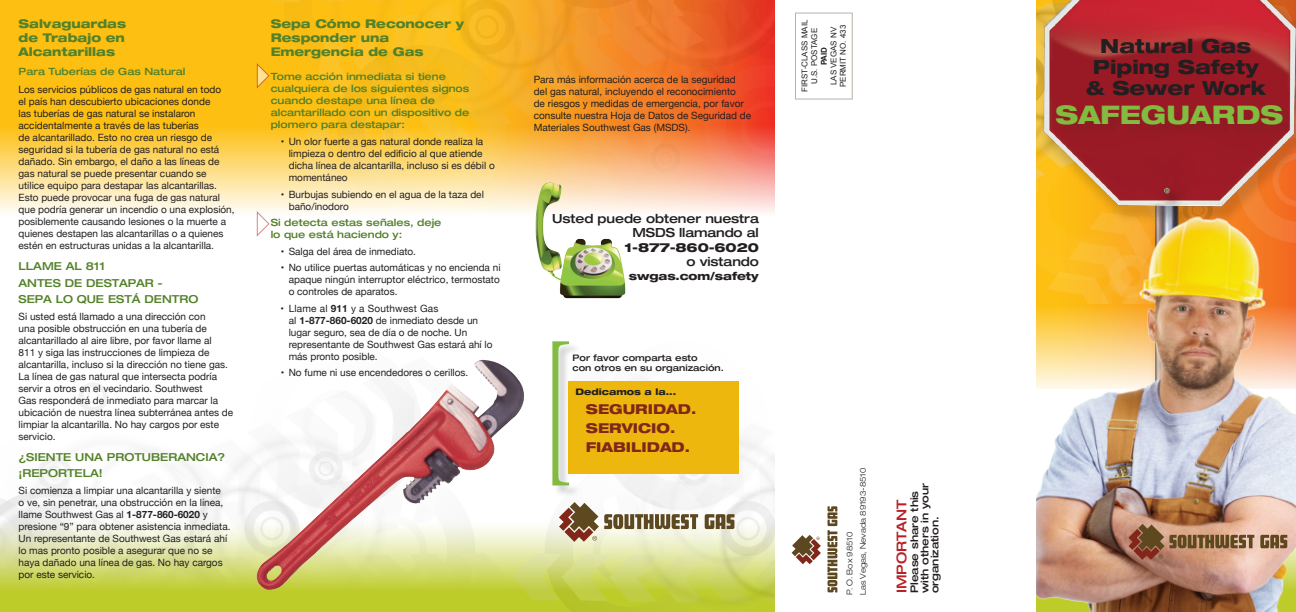
<style>
.page{position:relative;width:1296px;height:612px;background:#fff}
.page>*{position:absolute;margin:0;border:0;box-sizing:border-box;transform-origin:0 0}
.t1{font:800 expanded 25.6px "Helvetica Neue";color:#82bb40}
.t2{font:800 expanded 19.5px "Helvetica Neue";color:#231f20}
.t3{font:800 expanded 13.6px/18.9px "Helvetica Neue";color:#7f2819}
.t4{font:500 expanded 13.6px "Helvetica Neue";color:#ba2126}
.t5{font:500 expanded 12.5px/14.1px "Helvetica Neue";letter-spacing:-.01em;color:#231f20;text-align:right}
.t6{font:800 expanded 12.5px "Helvetica Neue";letter-spacing:-.01em;color:#231f20}
.t7{font:800 expanded 12px/14px "Helvetica Neue";color:#548129;text-align:justify}
.t8{font:500 expanded 11px "Helvetica Neue";color:#548129}
.t9{font:800 expanded 11px "Helvetica Neue";letter-spacing:-.01em;color:#231f20}
.t10{font:500 expanded 10.5px/10.3px "Helvetica Neue";color:#231f20}
.t11{font:10px/12px "Helvetica Neue";color:#231f20}
.t12{font:500 expanded 10px/12px "Helvetica Neue";color:#548129}
.t13{font:500 expanded 9px "Helvetica Neue";color:#231f20}
.t14{font:800 expanded 9px "Helvetica Neue";color:#231f20}
.t15{font:8px/9.6px "Arial";color:#231f20;text-align:center}
.t16{font:300 expanded 8px "Helvetica Neue";color:#231f20}
.s1{font-weight:700}
</style>
<div class="page">
<img style="left:0;top:359px;width:506px;height:252px">
<svg style="left:1px;top:504px;width:512px;height:108px;background:#d6d887"></svg>
<img style="left:513px;top:373px;width:262px;height:239px">
<div style="left:0;top:0;width:775px;height:253px;background:#fdbf11"></div>
<img style="left:272px;top:0;width:503px;height:50px">
<svg style="left:0;top:50px;width:775px;height:203px"></svg>
<img style="left:1036px;top:0;width:259px;height:211px">
<div style="left:1057px;top:107px;width:237px;height:30px;background:#941a24"></div>
<img style="left:1036px;top:211px;width:259px;height:401px">
<svg style="left:1128px;top:523px;width:158px;height:36px;background:#b4886c"></svg>
<img style="left:305px;top:363px;width:192px;height:164px">
<svg style="left:256px;top:63px;width:13px;height:25px"></svg>
<svg style="left:256px;top:211px;width:13px;height:25px"></svg>
<div style="left:568px;top:381px;width:171px;height:93px;background:#eeb70d"></div>
<img style="left:514px;top:157px;width:133px;height:142px">
<div style="left:795px;top:13px;width:57px;height:86px;background:#fff;border:1px solid #bab1a6"></div>
<svg style="left:827px;top:506px;width:10px;height:86px"></svg>
<svg style="left:791px;top:535px;width:29px;height:29px"></svg>
<div style="left:553px;top:342px;width:27px;height:155px;background:#231f20;opacity:.2"></div>
<svg style="left:552px;top:341px;width:17px;height:144px"></svg>
<svg style="left:559px;top:502px;width:175px;height:39px"></svg>
<p class="t7" style="left:271px;top:17px;width:195px">Sepa Cómo Reconocer y<br>Responder una</p>
<p class="t7" style="left:271px;top:45px;width:154px">Emergencia de Gas</p>
<p class="t12" style="left:271px;top:71px;width:200px">Tome acción inmediata si tiene cualquiera de los siguientes signos cuando destape una línea de alcantarillado con un dispositivo de plomero para destapar:</p>
<p class="t11" style="left:289px;top:136px;width:207px;text-indent:-8px">• Un olor fuerte a gas natural donde realiza la limpieza o dentro del edificio al que atiende dicha línea de alcantarilla, incluso si es débil o momentáneo</p>
<p class="t11" style="left:289px;top:188px;width:197px;text-indent:-8px">• Burbujas subiendo en el agua de la taza del baño/inodoro</p>
<p class="t12" style="left:271px;top:216px;width:172px">Si detecta estas señales, deje</p>
<p class="t12" style="left:271px;top:228px;width:133px">lo que está haciendo y:</p>
<p class="t11" style="left:281px;top:245px;width:137px">• Salga del área de inmediato.</p>
<p class="t11" style="left:289px;top:262px;width:213px;text-align:justify;text-indent:-8px">• No utilice puertas automáticas y no encienda ni apaque ningún interruptor eléctrico, termostato o controles de aparatos.</p>
<p class="t11" style="left:289px;top:302px;width:205px;text-indent:-8px">• Llame al <span class="s1">911</span> y a Southwest Gas<br>al <span class="s1">1-877-860-6020</span> de inmediato desde un lugar seguro, sea de día o de noche. Un representante de Southwest Gas estará ahí lo más pronto posible.</p>
<p class="t11" style="left:281px;top:367px;width:189px">• No fume ni use encendedores o cerillos.</p>
<p class="t7" style="left:19px;top:17px;width:109px">Salvaguardas de Trabajo en Alcantarillas</p>
<p class="t12" style="left:19px;top:66px;width:168px">Para Tuberías de Gas Natural</p>
<p class="t15" style="left:799px;top:92px;width:74px;rotate:-90deg">FIRST-CLASS MAIL</p>
<p class="t15" style="left:809px;top:84px;width:57px;rotate:-90deg">U.S. POSTAGE<br><span class="s1">PAID</span></p>
<p class="t15" style="left:828px;top:85px;width:60px;rotate:-90deg">LAS VEGAS NV</p>
<p class="t15" style="left:838px;top:87px;width:64px;rotate:-90deg">PERMIT NO. 433</p>
<p class="t2" style="left:1100px;top:33px;width:152px">Natural Gas</p>
<p class="t2" style="left:1092px;top:55px;width:167px">Piping Safety</p>
<p class="t11" style="left:533px;top:74px;width:219px">Para más información acerca de la seguridad del gas natural, incluyendo el reconocimiento<br>de riesgos y medidas de emergencia, por favor consulte nuestra Hoja de Datos de Seguridad de Materiales Southwest Gas (MSDS).</p>
<p class="t11" style="left:19px;top:84px;width:204px">Los servicios públicos de gas natural en todo</p>
<p class="t2" style="left:1085px;top:76px;width:182px">&amp; Sewer Work</p>
<p class="t11" style="left:19px;top:96px;width:217px">el país han descubierto ubicaciones donde<br>las tuberías de gas natural se instalaron accidentalmente a través de las tuberías<br>de alcantarillado. Esto no crea un riesgo de seguridad si la tubería de gas natural no está dañado. Sin embargo, el daño a las líneas de gas natural se puede presentar cuando se utilice equipo para destapar las alcantarillas.<br>Esto puede provocar una fuga de gas natural que podría generar un incendio o una explosión, posiblemente causando lesiones o la muerte a quienes destapen las alcantarillas o a quienes estén en estructuras unidas a la alcantarilla.</p>
<p class="t8" style="left:19px;top:259px;width:88px">LLAME AL 811</p>
<p class="t8" style="left:19px;top:276px;width:146px">ANTES DE DESTAPAR -</p>
<p class="t8" style="left:19px;top:292px;width:181px">SEPA LO QUE ESTÁ DENTRO</p>
<p class="t11" style="left:19px;top:310px;width:216px">Si usted está llamado a una dirección con<br>una posible obstrucción en una tubería de alcantarillado al aire libre, por favor llame al<br>811 y siga las instrucciones de limpieza de alcantarilla, incluso si la dirección no tiene gas.<br>La línea de gas natural que intersecta podría servir a otros en el vecindario. Southwest<br>Gas responderá de inmediato para marcar la ubicación de nuestra línea subterránea antes de limpiar la alcantarilla. No hay cargos por este servicio.</p>
<p class="t8" style="left:19px;top:450px;width:208px">¿SIENTE UNA PROTUBERANCIA?</p>
<p class="t8" style="left:19px;top:466px;width:86px">¡REPORTELA!</p>
<p class="t11" style="left:19px;top:484px;width:213px">Si comienza a limpiar una alcantarilla y siente<br>o ve, sin penetrar, una obstrucción en la línea, llame Southwest Gas al <span class="s1">1-877-860-6020</span> y presione “9” para obtener asistencia inmediata.<br>Un representante de Southwest Gas estará ahí lo mas pronto posible a asegurar que no se haya dañado una línea de gas. No hay cargos por este servicio.</p>
<p class="t1" style="left:1055px;top:99px;width:229px">SAFEGUARDS</p>
<p class="t5" style="left:552px;top:211px;width:208px">Usted puede obtener nuestra<br>MSDS llamando al</p>
<p class="t6" style="left:624px;top:239px;width:136px">1-877-860-6020</p>
<p class="t5" style="left:686px;top:254px;width:74px">o vistando</p>
<p class="t9" style="left:628px;top:269px;width:131px">swgas.com/safety</p>
<p class="t13" style="left:572px;top:352px;width:126px">Por favor comparta esto</p>
<p class="t13" style="left:572px;top:362px;width:153px">con otros en su organización.</p>
<p class="t14" style="left:575px;top:386px;width:102px">Dedicamos a la...</p>
<p class="t3" style="left:586px;top:399px;width:112px">SEGURIDAD.<br>SERVICIO.</p>
<p class="t3" style="left:586px;top:437px;width:105px">FIABILIDAD.</p>
<p class="t16" style="left:858px;top:595px;width:129px;rotate:-90deg">Las Vegas, Nevada 89193-8510</p>
<p class="t10" style="left:908px;top:593px;width:111px;rotate:-90deg">Please share this with others in your organization.</p>
<p class="t4" style="left:893px;top:593px;width:95px;rotate:-90deg">IMPORTANT</p>
<p class="t16" style="left:844px;top:595px;width:65px;rotate:-90deg">P. O. Box 98510</p>
</div>
